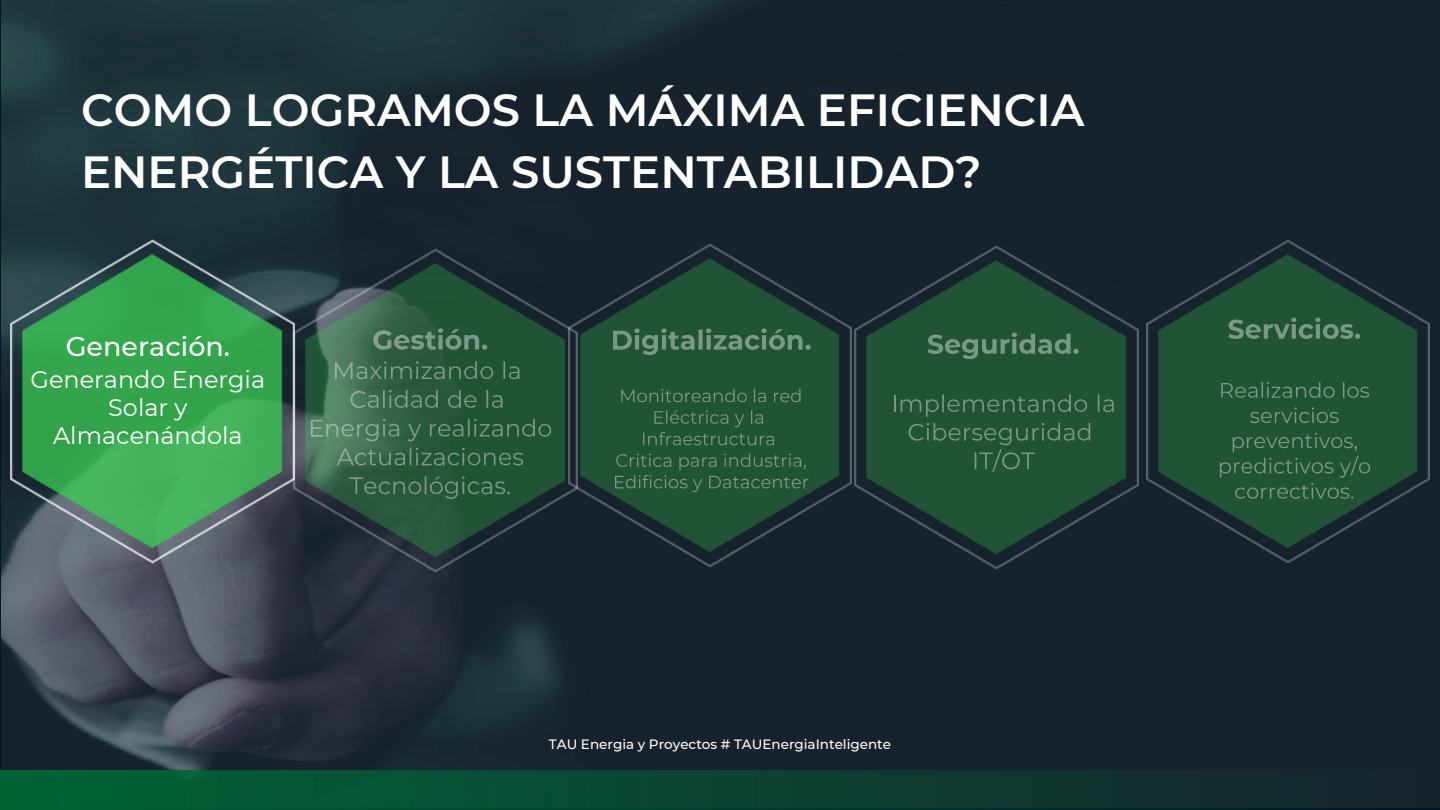
<style>
.page{position:relative;width:1440px;height:810px;background:#fff}
.page>*{position:absolute;margin:0;border:0;box-sizing:border-box;transform-origin:0 0}
.t1{font:600 45px/61.8px "Montserrat";color:#fff}
.t2{font:500 27px "Montserrat";color:#fff}
.t3{font:24px/28.2px "Montserrat";color:#fff;text-align:center}
.t4{font:500 13.5px "Montserrat";color:#fff}
</style>
<div class="page">
<img style="left:2px;top:0;width:1438px;height:771px">
<img style="left:11px;top:240px;width:283px;height:324px">
<img style="left:294px;top:248px;width:283px;height:324px">
<img style="left:568px;top:244px;width:284px;height:324px">
<img style="left:855px;top:246px;width:283px;height:324px">
<svg style="left:373px;top:328px;width:114px;height:22px;background:#48715a"></svg>
<svg style="left:335px;top:361px;width:184px;height:18px;background:#3f6b52"></svg>
<svg style="left:351px;top:390px;width:151px;height:18px;background:#3f6b53"></svg>
<svg style="left:311px;top:419px;width:240px;height:22px;background:#406d54"></svg>
<svg style="left:337px;top:448px;width:186px;height:17px;background:#3e6a51"></svg>
<svg style="left:350px;top:476px;width:160px;height:23px;background:#346148"></svg>
<svg style="left:613px;top:328px;width:164px;height:27px;background:#3f6b52"></svg>
<svg style="left:621px;top:389px;width:180px;height:13px;background:#346248"></svg>
<svg style="left:643px;top:410px;width:131px;height:35px;background:#2d5d42"></svg>
<svg style="left:615px;top:454px;width:193px;height:38px;background:#2d5d42"></svg>
<svg style="left:928px;top:332px;width:151px;height:27px;background:#3d6a51"></svg>
<svg style="left:894px;top:395px;width:1px;height:17px"></svg>
<svg style="left:901px;top:394px;width:186px;height:23px;background:#2f5f44"></svg>
<svg style="left:1098px;top:394px;width:16px;height:18px"></svg>
<svg style="left:909px;top:423px;width:181px;height:49px;background:#2a5b3f"></svg>
<img style="left:1146px;top:240px;width:284px;height:324px">
<svg style="left:1228px;top:317px;width:132px;height:22px;background:#406c53"></svg>
<svg style="left:1221px;top:382px;width:148px;height:16px;background:#346348"></svg>
<svg style="left:1250px;top:407px;width:89px;height:16px"></svg>
<svg style="left:1220px;top:433px;width:150px;height:66px;background:#2c5d41"></svg>
<img style="left:0;top:771px;width:1440px;height:39px">
<p class="t1" style="left:81px;top:79px;width:1005px">COMO LOGRAMOS LA MÁXIMA EFICIENCIA<br>ENERGÉTICA Y LA SUSTENTABILIDAD?</p>
<p class="t2" style="left:66px;top:330px;width:166px">Generación.</p>
<p class="t3" style="left:31px;top:365px;width:236px">Generando Energia<br>Solar y<br>Almacenándola</p>
<p class="t4" style="left:549px;top:736px;width:344px">TAU Energia y Proyectos # TAUEnergiaInteligente</p>
</div>
